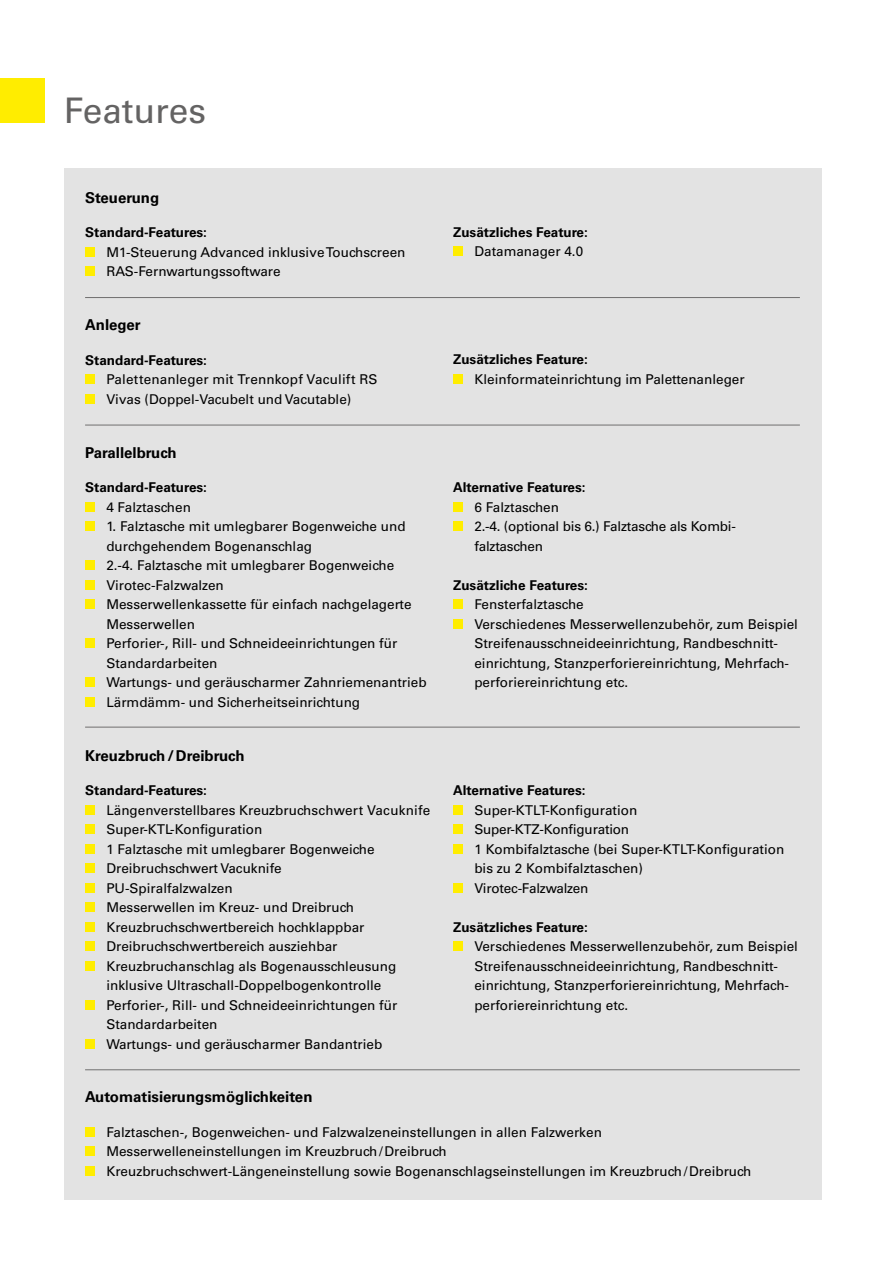
<style>
.page{position:relative;width:885px;height:1263px;background:#fff}
.page>*{position:absolute;margin:0;border:0;box-sizing:border-box;transform-origin:0 0}
.t1{font:35.25px "Univers LT";color:#646363}
.t2{font:700 15px "Univers LT";color:#000}
.t3{font:13.5px/19.5px "Univers LT";color:#000}
.t4{font:700 13.5px "Univers LT";color:#000}
</style>
<div class="page">
<div style="left:64px;top:168px;width:757px;height:1031px;background:#e3e3e3"></div>
<div style="left:85px;top:247px;width:10px;height:10px;background:#ffed00"></div>
<div style="left:85px;top:266px;width:10px;height:10px;background:#ffed00"></div>
<div style="left:453px;top:246px;width:10px;height:10px;background:#ffed00"></div>
<div style="left:85px;top:374px;width:10px;height:10px;background:#ffed00"></div>
<div style="left:85px;top:394px;width:10px;height:10px;background:#ffed00"></div>
<div style="left:453px;top:374px;width:10px;height:10px;background:#ffed00"></div>
<div style="left:85px;top:502px;width:10px;height:10px;background:#ffed00"></div>
<div style="left:85px;top:521px;width:10px;height:10px;background:#ffed00"></div>
<div style="left:85px;top:560px;width:10px;height:10px;background:#ffed00"></div>
<div style="left:85px;top:580px;width:10px;height:10px;background:#ffed00"></div>
<div style="left:85px;top:599px;width:10px;height:10px;background:#ffed00"></div>
<div style="left:85px;top:638px;width:10px;height:10px;background:#ffed00"></div>
<div style="left:85px;top:677px;width:10px;height:10px;background:#ffed00"></div>
<div style="left:85px;top:697px;width:10px;height:10px;background:#ffed00"></div>
<div style="left:453px;top:502px;width:10px;height:10px;background:#ffed00"></div>
<div style="left:453px;top:521px;width:10px;height:10px;background:#ffed00"></div>
<div style="left:453px;top:599px;width:10px;height:10px;background:#ffed00"></div>
<div style="left:453px;top:619px;width:10px;height:10px;background:#ffed00"></div>
<div style="left:85px;top:804px;width:10px;height:10px;background:#ffed00"></div>
<div style="left:85px;top:824px;width:10px;height:10px;background:#ffed00"></div>
<div style="left:85px;top:843px;width:10px;height:10px;background:#ffed00"></div>
<div style="left:85px;top:863px;width:10px;height:10px;background:#ffed00"></div>
<div style="left:85px;top:882px;width:10px;height:10px;background:#ffed00"></div>
<div style="left:85px;top:902px;width:10px;height:10px;background:#ffed00"></div>
<div style="left:85px;top:921px;width:10px;height:10px;background:#ffed00"></div>
<div style="left:85px;top:941px;width:10px;height:10px;background:#ffed00"></div>
<div style="left:85px;top:960px;width:10px;height:10px;background:#ffed00"></div>
<div style="left:85px;top:999px;width:10px;height:10px;background:#ffed00"></div>
<div style="left:85px;top:1038px;width:10px;height:10px;background:#ffed00"></div>
<div style="left:453px;top:805px;width:10px;height:10px;background:#ffed00"></div>
<div style="left:453px;top:824px;width:10px;height:10px;background:#ffed00"></div>
<div style="left:453px;top:844px;width:10px;height:10px;background:#ffed00"></div>
<div style="left:453px;top:883px;width:10px;height:10px;background:#ffed00"></div>
<div style="left:453px;top:941px;width:10px;height:10px;background:#ffed00"></div>
<div style="left:85px;top:1127px;width:10px;height:10px;background:#ffed00"></div>
<div style="left:85px;top:1146px;width:10px;height:10px;background:#ffed00"></div>
<div style="left:85px;top:1166px;width:10px;height:10px;background:#ffed00"></div>
<hr style="left:85px;top:297px;width:714px;height:1px;background:#706f6f">
<hr style="left:85px;top:425px;width:714px;height:1px;background:#706f6f">
<hr style="left:85px;top:727px;width:714px;height:1px;background:#706f6f">
<hr style="left:85px;top:1069px;width:714px;height:1px;background:#706f6f">
<div style="left:0;top:79px;width:45px;height:44px;background:#ffed00"></div>
<h1 class="t1" style="left:64px;top:90px;width:144px">Features</h1>
<p class="t2" style="left:85px;top:189px;width:76px">Steuerung</p>
<p class="t4" style="left:85px;top:224px;width:123px">Standard-Features:</p>
<p class="t3" style="left:106px;top:242px;width:300px">M1-Steuerung Advanced inklusive Touchscreen<br>RAS-Fernwartungssoftware</p>
<p class="t2" style="left:85px;top:316px;width:57px">Anleger</p>
<p class="t4" style="left:85px;top:352px;width:123px">Standard-Features:</p>
<p class="t3" style="left:106px;top:370px;width:273px">Palettenanleger mit Trennkopf Vaculift RS<br>Vivas (Doppel-Vacubelt und Vacutable)</p>
<p class="t2" style="left:85px;top:443px;width:93px">Parallelbruch</p>
<p class="t4" style="left:85px;top:479px;width:123px">Standard-Features:</p>
<p class="t3" style="left:106px;top:497px;width:86px">4 Falztaschen</p>
<p class="t3" style="left:106px;top:517px;width:322px">1. Falztasche mit umlegbarer Bogenweiche und durchgehendem Bogenanschlag<br>2.-4. Falztasche mit umlegbarer Bogenweiche Virotec-Falzwalzen<br>Messerwellenkassette für einfach nachgelagerte Messerwellen<br>Perforier-, Rill- und Schneideeinrichtungen für Standardarbeiten<br>Wartungs- und geräuscharmer Zahnriemenantrieb Lärmdämm- und Sicherheitseinrichtung</p>
<p class="t2" style="left:85px;top:746px;width:161px">Kreuzbruch/Dreibruch</p>
<p class="t4" style="left:85px;top:782px;width:123px">Standard-Features:</p>
<p class="t3" style="left:106px;top:800px;width:325px">Längenverstellbares Kreuzbruchschwert Vacuknife Super-KTL-Konfiguration<br>1 Falztasche mit umlegbarer Bogenweiche Dreibruchschwert Vacuknife<br>PU-Spiralfalzwalzen<br>Messerwellen im Kreuz- und Dreibruch Kreuzbruchschwertbereich hochklappbar Dreibruchschwertbereich ausziehbar Kreuzbruchanschlag als Bogenausschleusung inklusive Ultraschall-Doppelbogenkontrolle Perforier-, Rill- und Schneideeinrichtungen für Standardarbeiten<br>Wartungs- und geräuscharmer Bandantrieb</p>
<p class="t4" style="left:453px;top:224px;width:136px">Zusätzliches Feature:</p>
<p class="t3" style="left:474px;top:242px;width:110px">Datamanager 4.0</p>
<p class="t4" style="left:453px;top:351px;width:136px">Zusätzliches Feature:</p>
<p class="t3" style="left:474px;top:369px;width:272px">Kleinformateinrichtung im Palettenanleger</p>
<p class="t4" style="left:453px;top:480px;width:134px">Alternative Features:</p>
<p class="t3" style="left:474px;top:497px;width:263px">6 Falztaschen<br>2.-4. (optional bis 6.) Falztasche als Kombi&shy;falztaschen</p>
<p class="t4" style="left:453px;top:577px;width:136px">Zusätzliche Features:</p>
<p class="t3" style="left:474px;top:595px;width:325px">Fensterfalztasche<br>Verschiedenes Messerwellenzubehör, zum Beispiel Streifenausschneideeinrichtung, Randbeschnitt&shy;einrichtung, Stanzperforiereinrichtung, Mehrfach&shy;perforiereinrichtung etc.</p>
<p class="t4" style="left:453px;top:783px;width:134px">Alternative Features:</p>
<p class="t3" style="left:474px;top:800px;width:311px">Super-KTLT-Konfiguration<br>Super-KTZ-Konfiguration<br>1 Kombifalztasche (bei Super-KTLT-Konfiguration bis zu 2 Kombifalztaschen)<br>Virotec-Falzwalzen</p>
<p class="t4" style="left:453px;top:919px;width:136px">Zusätzliches Feature:</p>
<p class="t3" style="left:474px;top:937px;width:325px">Verschiedenes Messerwellenzubehör, zum Beispiel Streifenausschneideeinrichtung, Randbeschnitt&shy;einrichtung, Stanzperforiereinrichtung, Mehrfach&shy;perforiereinrichtung etc.</p>
<p class="t2" style="left:85px;top:1088px;width:229px">Automatisierungsmöglichkeiten</p>
<p class="t3" style="left:106px;top:1122px;width:646px">Falztaschen-, Bogenweichen- und Falzwalzeneinstellungen in allen Falzwerken<br>Messerwelleneinstellungen im Kreuzbruch/Dreibruch<br>Kreuzbruchschwert-Längeneinstellung sowie Bogenanschlagseinstellungen im Kreuzbruch/Dreibruch</p>
</div>
